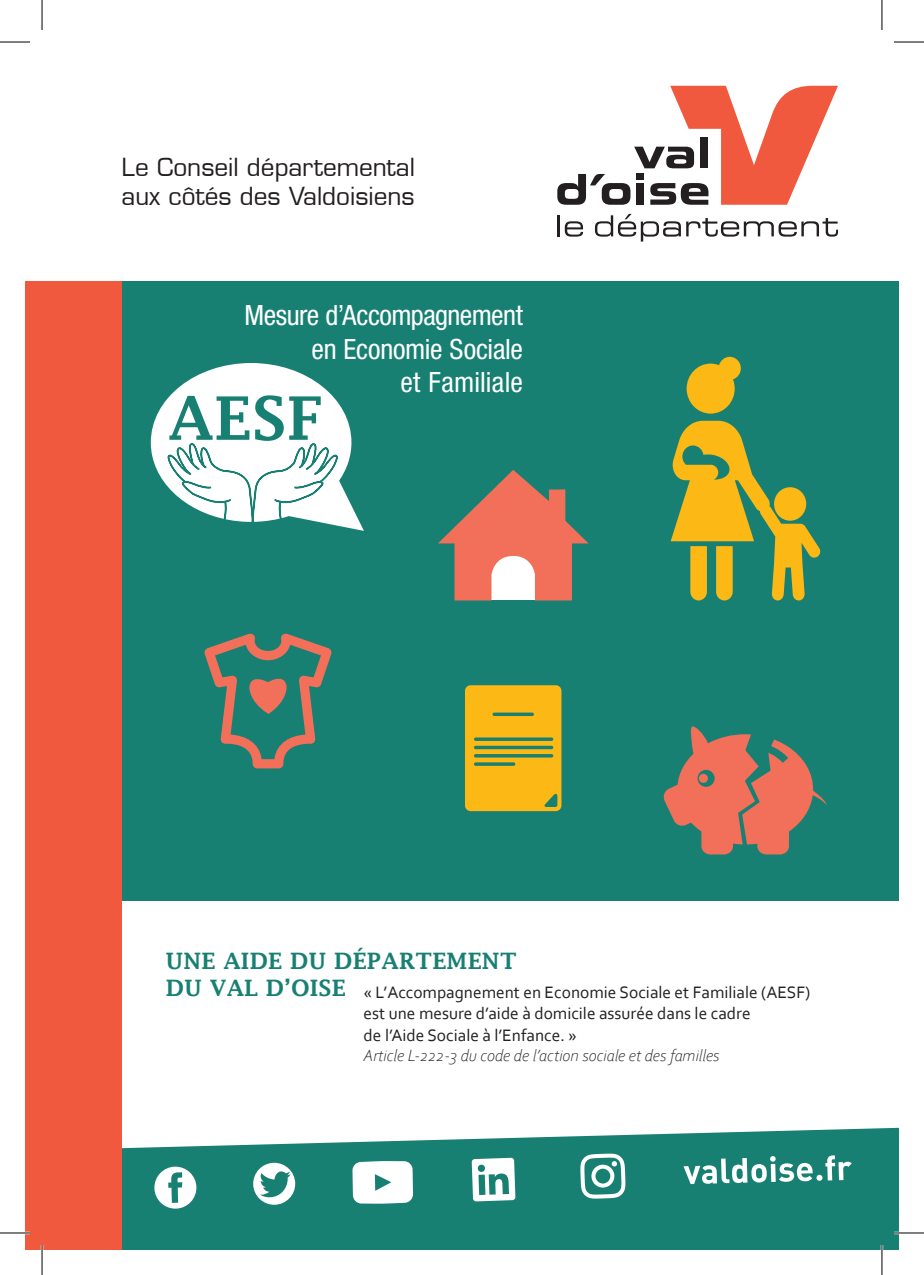
<style>
.page{position:relative;width:924px;height:1275px;background:#fff}
.page>*{position:absolute;margin:0;border:0;box-sizing:border-box;transform-origin:0 0}
.t1{font:600 60px "Lucida Fax";color:#188072}
.t2{font:condensed 28px/33.6px "Helvetica Neue LT Std";letter-spacing:-.01em;color:#fff;text-align:right}
.t3{font:24.2px/29.2px "Eurostile LT";color:#231f20}
.t4{font:600 22.6px/27.2px "Lucida Fax";letter-spacing:.01em;color:#188072}
.t5{font:17.4px/20.8px "Corbel";color:#231f20}
.t6{font:italic 300 17px "Corbel";color:#231f20}
</style>
<div class="page">
<div style="left:93px;top:251px;width:805px;height:941px;background:#188072"></div>
<div style="left:42px;top:901px;width:856px;height:337px;background:#fff"></div>
<svg style="left:121px;top:1127px;width:777px;height:123px;background:#308d80"></svg>
<svg style="left:683px;top:1155px;width:168px;height:29px"></svg>
<svg style="left:154px;top:1166px;width:43px;height:43px"></svg>
<svg style="left:253px;top:1162px;width:42px;height:43px"></svg>
<svg style="left:580px;top:1153px;width:45px;height:45px"></svg>
<svg style="left:471px;top:1157px;width:44px;height:44px"></svg>
<svg style="left:352px;top:1161px;width:61px;height:42px"></svg>
<div style="left:25px;top:25px;width:96px;height:1225px;background:#f0593e"></div>
<div style="left:25px;top:25px;width:873px;height:255px;background:#fff"></div>
<hr style="left:557px;top:215px;width:2px;height:21px;background:#231f20">
<svg style="left:564px;top:221px;width:18px;height:16px"></svg>
<svg style="left:595px;top:214px;width:85px;height:27px"></svg>
<svg style="left:686px;top:218px;width:151px;height:19px"></svg>
<svg style="left:557px;top:86px;width:280px;height:119px"></svg>
<svg style="left:151px;top:363px;width:213px;height:168px"></svg>
<svg style="left:686px;top:357px;width:54px;height:56px"></svg>
<svg style="left:670px;top:421px;width:150px;height:179px"></svg>
<div style="left:773px;top:487px;width:32px;height:34px;background:#fcb814;border-radius:50%"></div>
<div style="left:465px;top:685px;width:96px;height:126px;background:#fcb814;border-radius:6px"></div>
<svg style="left:544px;top:793px;width:13px;height:14px"></svg>
<svg style="left:473px;top:737px;width:80px;height:4px"></svg>
<hr style="left:473px;top:746px;width:80px;height:3px;background:#188072;border-radius:2px">
<hr style="left:473px;top:754px;width:80px;height:3px;background:#188072;border-radius:2px">
<svg style="left:473px;top:762px;width:42px;height:4px"></svg>
<svg style="left:492px;top:712px;width:41px;height:4px"></svg>
<svg style="left:663px;top:726px;width:163px;height:128px"></svg>
<svg style="left:438px;top:470px;width:150px;height:130px"></svg>
<svg style="left:204px;top:633px;width:128px;height:135px"></svg>
<hr style="left:0;top:1231px;width:30px;height:3px;background:#fff">
<hr style="left:893px;top:1231px;width:30px;height:3px;background:#fff">
<hr style="left:41px;top:1245px;width:2px;height:30px;background:#fff">
<hr style="left:880px;top:1245px;width:2px;height:30px;background:#fff">
<hr style="left:0;top:42px;width:30px;height:1px;background:#000">
<hr style="left:893px;top:42px;width:30px;height:1px;background:#000">
<hr style="left:0;top:1232px;width:30px;height:1px;background:#000">
<hr style="left:893px;top:1232px;width:30px;height:1px;background:#000">
<hr style="left:42px;top:0;width:1px;height:30px;background:#000">
<hr style="left:42px;top:1245px;width:1px;height:30px;background:#000">
<hr style="left:881px;top:0;width:1px;height:30px;background:#000">
<hr style="left:881px;top:1245px;width:1px;height:30px;background:#000">
<h3 class="t3" style="left:121px;top:152px;width:295px">Le Conseil départemental aux côtés des Valdoisiens</h3>
<h2 class="t2" style="left:244px;top:298px;width:280px">Mesure d’Accompagnement en Economie Sociale<br>et Familiale</h2>
<h1 class="t1" style="left:168px;top:384px;width:156px">AESF</h1>
<p class="t4" style="left:166px;top:946px;width:352px">UNE AIDE DU DÉPARTEMENT<br>DU VAL D’OISE</p>
<p class="t5" style="left:363px;top:981px;width:448px">« L’Accompagnement en Economie Sociale et Familiale (AESF) est une mesure d’aide à domicile assurée dans le cadre</p>
<p class="t5" style="left:363px;top:1024px;width:215px">de l’Aide Sociale à l’Enfance. »</p>
<p class="t6" style="left:363px;top:1044px;width:357px">Article L-222-3 du code de l’action sociale et des familles</p>
</div>
